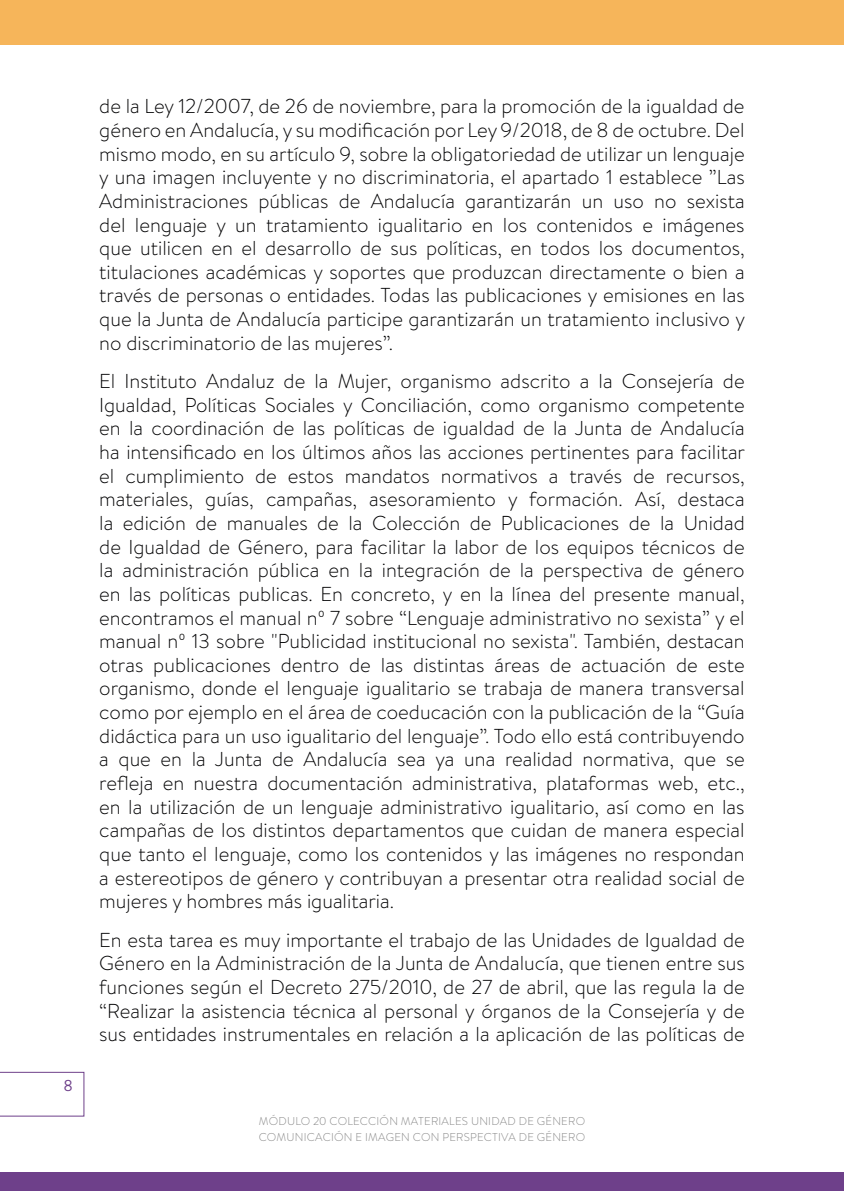
<style>
.page{position:relative;width:844px;height:1191px;background:#fff}
.page>*{position:absolute;margin:0;border:0;box-sizing:border-box;transform-origin:0 0}
.t1{font:300 20.12px/23.6px "Brandon Text";color:#020203;text-align:justify}
.t2{font:15.75px "Brandon Text";color:#6e408a}
.t3{font:300 11.38px/16.6px "Brandon Text";letter-spacing:.02em;color:#878787}
</style>
<div class="page">
<div style="left:0;top:1172px;width:843px;height:19px;background:#6e408a"></div>
<div style="left:0;top:0;width:843px;height:45px;background:#f6b55a"></div>
<svg style="left:0;top:1071px;width:84px;height:45px"></svg>
<p class="t2" style="left:63px;top:1074px;width:11px">8</p>
<p class="t1" style="left:99px;top:94px;width:647px">de la Ley 12/2007, de 26 de noviembre, para la promoción de la igualdad de género en Andalucía, y su modificación por Ley 9/2018, de 8 de octubre. Del mismo modo, en su artículo 9, sobre la obligatoriedad de utilizar un lenguaje y una imagen incluyente y no discriminatoria, el apartado 1 establece ”Las Administraciones públicas de Andalucía garantizarán un uso no sexista del lenguaje y un tratamiento igualitario en los contenidos e imágenes que utilicen en el desarrollo de sus políticas, en todos los documentos, titulaciones académicas y soportes que produzcan directamente o bien a través de personas o entidades. Todas las publicaciones y emisiones en las que la Junta de Andalucía participe garantizarán un tratamiento inclusivo y no discriminatorio de las mujeres”.</p>
<p class="t1" style="left:99px;top:369px;width:647px">El Instituto Andaluz de la Mujer, organismo adscrito a la Consejería de Igualdad, Políticas Sociales y Conciliación, como organismo competente en la coordinación de las políticas de igualdad de la Junta de Andalucía ha intensificado en los últimos años las acciones pertinentes para facilitar el cumplimiento de estos mandatos normativos a través de recursos, materiales, guías, campañas, asesoramiento y formación. Así, destaca la edición de manuales de la Colección de Publicaciones de la Unidad de Igualdad de Género, para facilitar la labor de los equipos técnicos de la administración pública en la integración de la perspectiva de género en las políticas publicas. En concreto, y en la línea del presente manual, encontramos el manual nº 7 sobre “Lenguaje administrativo no sexista” y el manual nº 13 sobre "Publicidad institucional no sexista". También, destacan otras publicaciones dentro de las distintas áreas de actuación de este organismo, donde el lenguaje igualitario se trabaja de manera transversal como por ejemplo en el área de coeducación con la publicación de la “Guía didáctica para un uso igualitario del lenguaje”. Todo ello está contribuyendo a que en la Junta de Andalucía sea ya una realidad normativa, que se refleja en nuestra documentación administrativa, plataformas web, etc., en la utilización de un lenguaje administrativo igualitario, así como en las campañas de los distintos departamentos que cuidan de manera especial que tanto el lenguaje, como los contenidos y las imágenes no respondan a estereotipos de género y contribuyan a presentar otra realidad social de mujeres y hombres más igualitaria.</p>
<p class="t1" style="left:99px;top:927px;width:646px">En esta tarea es muy importante el trabajo de las Unidades de Igualdad de Género en la Administración de la Junta de Andalucía, que tienen entre sus funciones según el Decreto 275/2010, de 27 de abril, que las regula la de “Realizar la asistencia técnica al personal y órganos de la Consejería y de sus entidades instrumentales en relación a la aplicación de las políticas de</p>
<p class="t3" style="left:259px;top:1111px;width:328px">MÓDULO 20 COLECCIÓN MATERIALES UNIDAD DE GÉNERO<br>COMUNICACIÓN E IMAGEN CON PERSPECTIVA DE GÉNERO</p>
</div>
